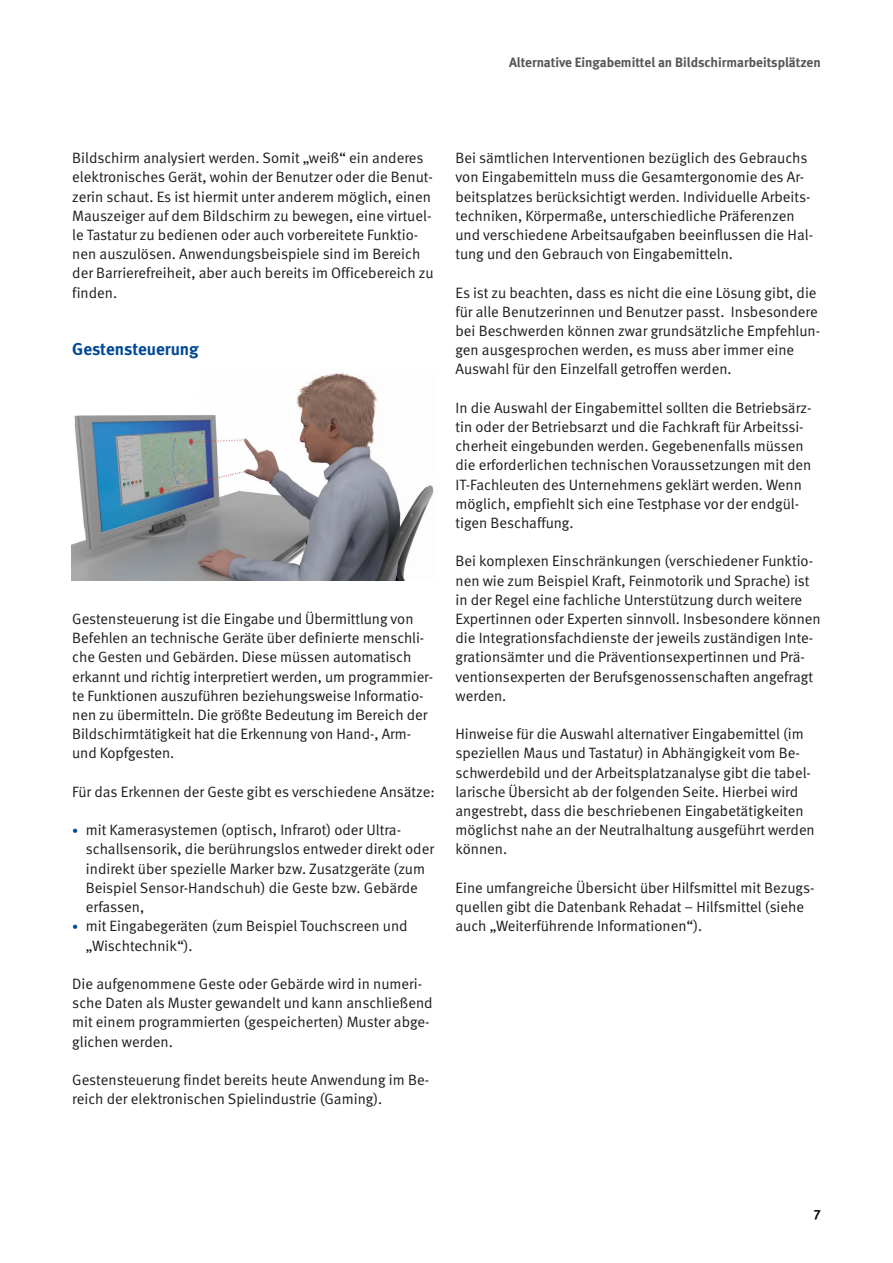
<style>
.page{position:relative;width:893px;height:1263px;background:#fff}
.page>*{position:absolute;margin:0;border:0;box-sizing:border-box;transform-origin:0 0}
._01_Überschriften_Zwischenüberschrift_Bla{font:700 17.25px "DGUV Meta";color:#004994}
._02_Fließtext_Fließtext{font:15px/19.2px "DGUV Meta";color:#1d1d1b}
.t1{font:700 13.5px "DGUV Meta";color:#575756}
.t2{font:500 13.5px "DGUV Meta";color:#1d1d1b}
.s1{font-size:12px;color:#004994}
</style>
<div class="page">
<img style="left:72px;top:373px;width:362px;height:208px">
<p class="t1" style="left:509px;top:54px;width:313px">Alternative Eingabemittel an Bildschirmarbeitsplätzen</p>
<p class="_02_Fließtext_Fließtext" style="left:72px;top:149px;width:363px">Bildschirm analysiert werden. Somit „weiß“ ein anderes elektronisches Gerät, wohin der Benutzer oder die Benut&shy;zerin schaut. Es ist hiermit unter anderem möglich, einen Mauszeiger auf dem Bildschirm zu bewegen, eine virtuel&shy;le Tastatur zu bedienen oder auch vorbereitete Funktio&shy;nen auszulösen. Anwendungsbeispiele sind im Bereich der Barrierefreiheit, aber auch bereits im Officebereich zu finden.</p>
<h2 class="_01_Überschriften_Zwischenüberschrift_Bla" style="left:72px;top:339px;width:128px">Gestensteuerung</h2>
<p class="_02_Fließtext_Fließtext" style="left:72px;top:610px;width:362px">Gestensteuerung ist die Eingabe und Übermittlung von Befehlen an technische Geräte über definierte menschli&shy;che Gesten und Gebärden. Diese müssen automatisch erkannt und richtig interpretiert werden, um programmier&shy;te Funktionen auszuführen beziehungsweise Informatio&shy;nen zu übermitteln. Die größte Bedeutung im Bereich der Bildschirmtätigkeit hat die Erkennung von Hand-, Arm&shy;und Kopfgesten.</p>
<p class="_02_Fließtext_Fließtext" style="left:72px;top:782px;width:364px">Für das Erkennen der Geste gibt es verschiedene Ansätze:</p>
<p class="_02_Fließtext_Fließtext" style="left:86px;top:821px;width:350px;text-indent:-14px"><span class="s1">•</span> mit Kamerasystemen (optisch, Infrarot) oder Ultra&shy;schallsensorik, die berührungslos entweder direkt oder indirekt über spezielle Marker bzw. Zusatzgeräte (zum Beispiel Sensor-Handschuh) die Geste bzw. Gebärde erfassen,</p>
<p class="_02_Fließtext_Fließtext" style="left:86px;top:917px;width:323px;text-indent:-14px"><span class="s1">•</span> mit Eingabegeräten (zum Beispiel Touchscreen und „Wischtechnik“).</p>
<p class="_02_Fließtext_Fließtext" style="left:72px;top:974px;width:362px">Die aufgenommene Geste oder Gebärde wird in numeri&shy;sche Daten als Muster gewandelt und kann anschließend mit einem programmierten (gespeicherten) Muster abge&shy;glichen werden.</p>
<p class="_02_Fließtext_Fließtext" style="left:72px;top:1070px;width:358px">Gestensteuerung findet bereits heute Anwendung im Be&shy;reich der elektronischen Spielindustrie (Gaming).</p>
<p class="_02_Fließtext_Fließtext" style="left:455px;top:149px;width:359px">Bei sämtlichen Interventionen bezüglich des Gebrauchs von Eingabemitteln muss die Gesamtergonomie des Ar&shy;beitsplatzes berücksichtigt werden. Individuelle Arbeits&shy;techniken, Körpermaße, unterschiedliche Präferenzen und verschiedene Arbeitsaufgaben beeinflussen die Hal&shy;tung und den Gebrauch von Eingabemitteln.</p>
<p class="_02_Fließtext_Fließtext" style="left:455px;top:283px;width:366px">Es ist zu beachten, dass es nicht die eine Lösung gibt, die für alle Benutzerinnen und Benutzer passt. Insbesondere bei Beschwerden können zwar grundsätzliche Empfehlun&shy;gen ausgesprochen werden, es muss aber immer eine Auswahl für den Einzelfall getroffen werden.</p>
<p class="_02_Fließtext_Fließtext" style="left:455px;top:398px;width:357px">In die Auswahl der Eingabemittel sollten die Betriebsärz&shy;tin oder der Betriebsarzt und die Fachkraft für Arbeitssi&shy;cherheit eingebunden werden. Gegebenenfalls müssen die erforderlichen technischen Voraussetzungen mit den IT-Fachleuten des Unternehmens geklärt werden. Wenn möglich, empfiehlt sich eine Testphase vor der endgül&shy;tigen Beschaffung.</p>
<p class="_02_Fließtext_Fließtext" style="left:455px;top:552px;width:367px">Bei komplexen Einschränkungen (verschiedener Funktio&shy;nen wie zum Beispiel Kraft, Feinmotorik und Sprache) ist in der Regel eine fachliche Unterstützung durch weitere Expertinnen oder Experten sinnvoll. Insbesondere können die Integrationsfachdienste der jeweils zuständigen Inte&shy;grationsämter und die Präventionsexpertinnen und Prä&shy;ventionsexperten der Berufsgenossenschaften angefragt werden.</p>
<p class="_02_Fließtext_Fließtext" style="left:455px;top:725px;width:361px">Hinweise für die Auswahl alternativer Eingabemittel (im speziellen Maus und Tastatur) in Abhängigkeit vom Be&shy;schwerdebild und der Arbeitsplatzanalyse gibt die tabel&shy;larische Übersicht ab der folgenden Seite. Hierbei wird angestrebt, dass die beschriebenen Eingabetätigkeiten möglichst nahe an der Neutralhaltung ausgeführt werden können.</p>
<p class="_02_Fließtext_Fließtext" style="left:455px;top:878px;width:361px">Eine umfangreiche Übersicht über Hilfsmittel mit Bezugs&shy;quellen gibt die Datenbank Rehadat – Hilfsmittel (siehe auch „Weiterführende Informationen“).</p>
<p class="t2" style="left:814px;top:1207px;width:8px">7</p>
</div>
